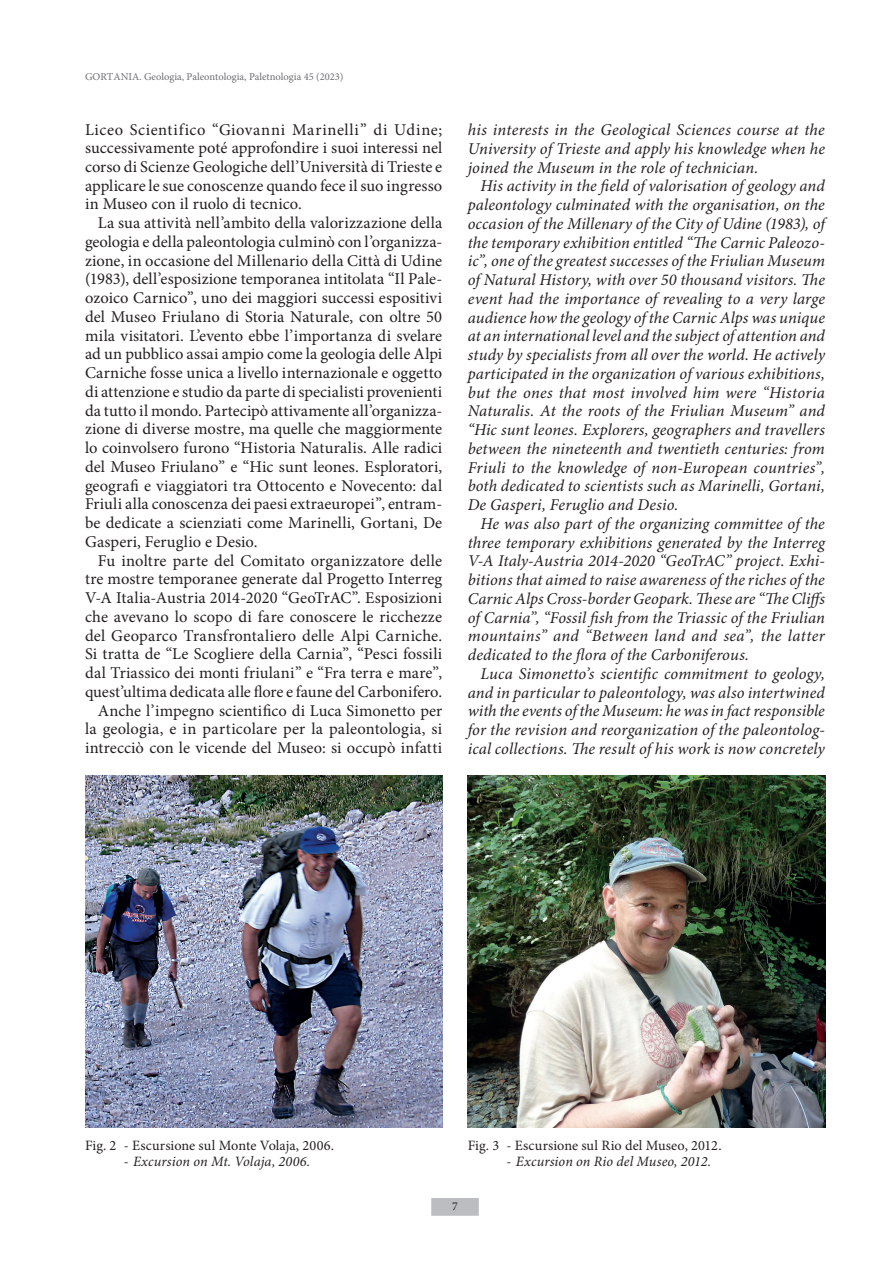
<style>
.page{position:relative;width:893px;height:1263px;background:#fff}
.page>*{position:absolute;margin:0;border:0;box-sizing:border-box;transform-origin:0 0}
.t1{font:italic 16.5px/18.8px "Minion Pro";letter-spacing:.01em;color:#231f20;text-align:justify}
.t2{font:16.5px/18.8px "Minion Pro";letter-spacing:.005em;color:#231f20;text-align:justify}
.t3{font:14.25px "Minion Pro";color:#231f20}
.t4{font:italic 14.25px "Minion Pro";letter-spacing:.01em;color:#231f20}
.t5{font:12px "Minion Pro";color:#231f20}
.t6{font:10.5px "Minion Pro";color:#6c6d70}
</style>
<div class="page">
<div style="left:432px;top:1198px;width:46px;height:17px;background:#bcbdc0"></div>
<img style="left:85px;top:776px;width:357px;height:352px">
<img style="left:468px;top:776px;width:357px;height:352px">
<p class="t6" style="left:85px;top:70px;width:260px">GORTANIA. Geologia, Paleontologia, Paletnologia 45 (2023)</p>
<p class="t2" style="left:85px;top:120px;width:359px">Liceo Scientifico “Giovanni Marinelli” di Udine; successivamente poté approfondire i suoi interessi nel corso di Scienze Geologiche dell’Università di Trieste e applicare le sue conoscenze quando fece il suo ingresso in Museo con il ruolo di tecnico.</p>
<p class="t2" style="left:85px;top:214px;width:359px;text-indent:13px">La sua attività nell’ambito della valorizzazione della geologia e della paleontologia culminò con l’organizza&shy;zione, in occasione del Millenario della Città di Udine (1983), dell’esposizione temporanea intitolata “Il Pale&shy;ozoico Carnico”, uno dei maggiori successi espositivi del Museo Friulano di Storia Naturale, con oltre 50 mila visitatori. L’evento ebbe l’importanza di svelare ad un pubblico assai ampio come la geologia delle Alpi Carniche fosse unica a livello internazionale e oggetto di attenzione e studio da parte di specialisti provenienti da tutto il mondo. Partecipò attivamente all’organizza&shy;zione di diverse mostre, ma quelle che maggiormente lo coinvolsero furono “Historia Naturalis. Alle radici del Museo Friulano” e “Hic sunt leones. Esploratori, geografi e viaggiatori tra Ottocento e Novecento: dal Friuli alla conoscenza dei paesi extraeuropei”, entram&shy;be dedicate a scienziati come Marinelli, Gortani, De Gasperi, Feruglio e Desio.</p>
<p class="t2" style="left:85px;top:551px;width:359px;text-align:right">Fu inoltre parte del Comitato organizzatore delle tre mostre temporanee generate dal Progetto Interreg V-A Italia-Austria 2014-2020 “GeoTrAC”. Esposizioni che avevano lo scopo di fare conoscere le ricchezze del Geoparco Transfrontaliero delle Alpi Carniche.<br>Si tratta de “Le Scogliere della Carnia”, “Pesci fossili dal Triassico dei monti friulani” e “Fra terra e mare”, quest’ultima dedicata alle flore e faune del Carbonifero.<br>Anche l’impegno scientifico di Luca Simonetto per la geologia, e in particolare per la paleontologia, si intrecciò con le vicende del Museo: si occupò infatti</p>
<p class="t1" style="left:468px;top:121px;width:359px">his interests in the Geological Sciences course at the University of Trieste and apply his knowledge when he joined the Museum in the role of technician.</p>
<p class="t1" style="left:468px;top:177px;width:359px;text-indent:13px">His activity in the field of valorisation of geology and paleontology culminated with the organisation, on the occasion of the Millenary of the City of Udine (1983), of the temporary exhibition entitled “The Carnic Paleozo&shy;ic”, one of the greatest successes of the Friulian Museum of Natural History, with over 50 thousand visitors. The event had the importance of revealing to a very large audience how the geology of the Carnic Alps was unique at an international level and the subject of attention and study by specialists from all over the world. He actively participated in the organization of various exhibitions, but the ones that most involved him were “Historia Naturalis. At the roots of the Friulian Museum” and “Hic sunt leones. Explorers, geographers and travellers between the nineteenth and twentieth centuries: from Friuli to the knowledge of non-European countries”, both dedicated to scientists such as Marinelli, Gortani, De Gasperi, Feruglio and Desio.</p>
<p class="t1" style="left:468px;top:515px;width:359px;text-indent:13px">He was also part of the organizing committee of the three temporary exhibitions generated by the Interreg V-A Italy-Austria 2014-2020 “GeoTrAC” project. Exhi&shy;bitions that aimed to raise awareness of the riches of the Carnic Alps Cross-border Geopark. These are “The Cliffs of Carnia”, “Fossil fish from the Triassic of the Friulian mountains” and “Between land and sea”, the latter dedicated to the flora of the Carboniferous.</p>
<p class="t1" style="left:468px;top:665px;width:359px;text-indent:13px">Luca Simonetto’s scientific commitment to geology, and in particular to paleontology, was also intertwined with the events of the Museum: he was in fact responsible for the revision and reorganization of the paleontolog&shy;ical collections. The result of his work is now concretely</p>
<p class="t3" style="left:85px;top:1136px;width:251px">Fig. 2 - Escursione sul Monte Volaja, 2006.</p>
<p class="t4" style="left:124px;top:1153px;width:188px">- Excursion on Mt. Volaja, 2006.</p>
<p class="t3" style="left:468px;top:1136px;width:255px">Fig. 3 - Escursione sul Rio del Museo, 2012.</p>
<p class="t4" style="left:507px;top:1153px;width:206px">- Excursion on Rio del Museo, 2012.</p>
<p class="t5" style="left:452px;top:1198px;width:7px">7</p>
</div>
